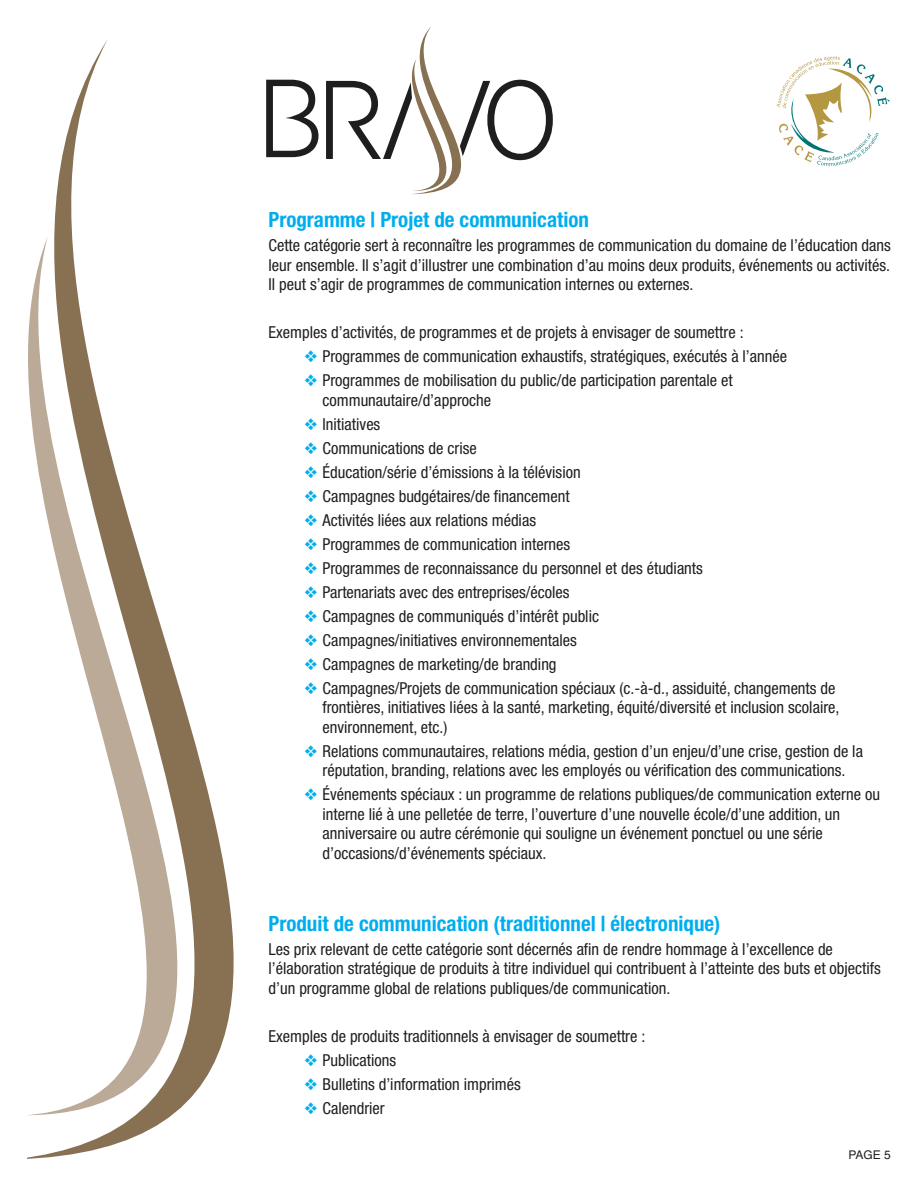
<style>
.page{position:relative;width:918px;height:1188px;background:#fff}
.page>*{position:absolute;margin:0;border:0;box-sizing:border-box;transform-origin:0 0}
.t1{font:700 condensed 21px "Helvetica Neue";color:#00aeef}
.t2{font:condensed 16.5px/19.5px "Helvetica Neue";color:#231f20}
.t3{font:12px "Helvetica";color:#231f20}
.s1{color:#00aeef}
</style>
<div class="page">
<svg style="left:27px;top:40px;width:207px;height:1119px"></svg>
<svg style="left:266px;top:80px;width:52px;height:77px"></svg>
<svg style="left:326px;top:27px;width:227px;height:167px"></svg>
<svg style="left:777px;top:56px;width:113px;height:110px"></svg>
<p class="t1" style="left:268px;top:212px;width:322px">Programme | Projet de communication</p>
<p class="t2" style="left:268px;top:237px;width:624px;text-align:justify">Cette catégorie sert à reconnaître les programmes de communication du domaine de l’éducation dans leur ensemble. Il s’agit d’illustrer une combination d’au moins deux produits, événements ou activités.<br>Il peut s’agir de programmes de communication internes ou externes.</p>
<p class="t2" style="left:268px;top:324px;width:477px">Exemples d’activités, de programmes et de projets à envisager de soumettre :</p>
<p class="t2" style="left:304px;top:348px;width:484px"><span class="s1">❖</span> Programmes de communication exhaustifs, stratégiques, exécutés à l’année</p>
<p class="t2" style="left:322px;top:372px;width:412px;text-indent:-18px"><span class="s1">❖</span> Programmes de mobilisation du public/de participation parentale et communautaire/d’approche</p>
<p class="t2" style="left:304px;top:416px;width:77px"><span class="s1">❖</span> Initiatives</p>
<p class="t2" style="left:304px;top:440px;width:174px"><span class="s1">❖</span> Communications de crise</p>
<p class="t2" style="left:304px;top:464px;width:278px"><span class="s1">❖</span> Éducation/série d’émissions à la télévision</p>
<p class="t2" style="left:304px;top:488px;width:267px"><span class="s1">❖</span> Campagnes budgétaires/de financement</p>
<p class="t2" style="left:304px;top:512px;width:233px"><span class="s1">❖</span> Activités liées aux relations médias</p>
<p class="t2" style="left:304px;top:536px;width:267px"><span class="s1">❖</span> Programmes de communication internes</p>
<p class="t2" style="left:304px;top:560px;width:400px"><span class="s1">❖</span> Programmes de reconnaissance du personnel et des étudiants</p>
<p class="t2" style="left:304px;top:584px;width:267px"><span class="s1">❖</span> Partenariats avec des entreprises/écoles</p>
<p class="t2" style="left:304px;top:608px;width:296px"><span class="s1">❖</span> Campagnes de communiqués d’intérêt public</p>
<p class="t2" style="left:304px;top:632px;width:274px"><span class="s1">❖</span> Campagnes/initiatives environnementales</p>
<p class="t2" style="left:304px;top:656px;width:254px"><span class="s1">❖</span> Campagnes de marketing/de branding</p>
<p class="t2" style="left:322px;top:680px;width:519px;text-indent:-18px"><span class="s1">❖</span> Campagnes/Projets de communication spéciaux (c.-à-d., assiduité, changements de frontières, initiatives liées à la santé, marketing, équité/diversité et inclusion scolaire, environnement, etc.)</p>
<p class="t2" style="left:304px;top:743px;width:560px;text-align:center"><span class="s1">❖</span> Relations communautaires, relations média, gestion d’un enjeu/d’une crise, gestion de la réputation, branding, relations avec les employés ou vérification des communications.</p>
<p class="t2" style="left:322px;top:786px;width:559px;text-indent:-18px"><span class="s1">❖</span> Événements spéciaux : un programme de relations publiques/de communication externe ou interne lié à une pelletée de terre, l’ouverture d’une nouvelle école/d’une addition, un anniversaire ou autre cérémonie qui souligne un événement ponctuel ou une série d’occasions/d’événements spéciaux.</p>
<p class="t1" style="left:268px;top:916px;width:453px">Produit de communication (traditionnel | électronique)</p>
<p class="t2" style="left:268px;top:941px;width:614px">Les prix relevant de cette catégorie sont décernés afin de rendre hommage à l’excellence de l’élaboration stratégique de produits à titre individuel qui contribuent à l’atteinte des buts et objectifs d’un programme global de relations publiques/de communication.</p>
<p class="t2" style="left:268px;top:1028px;width:378px">Exemples de produits traditionnels à envisager de soumettre :</p>
<p class="t2" style="left:304px;top:1052px;width:93px"><span class="s1">❖</span> Publications</p>
<p class="t2" style="left:304px;top:1076px;width:218px"><span class="s1">❖</span> Bulletins d’information imprimés</p>
<p class="t2" style="left:304px;top:1100px;width:82px"><span class="s1">❖</span> Calendrier</p>
<p class="t3" style="left:849px;top:1150px;width:44px">PAGE 5</p>
</div>
